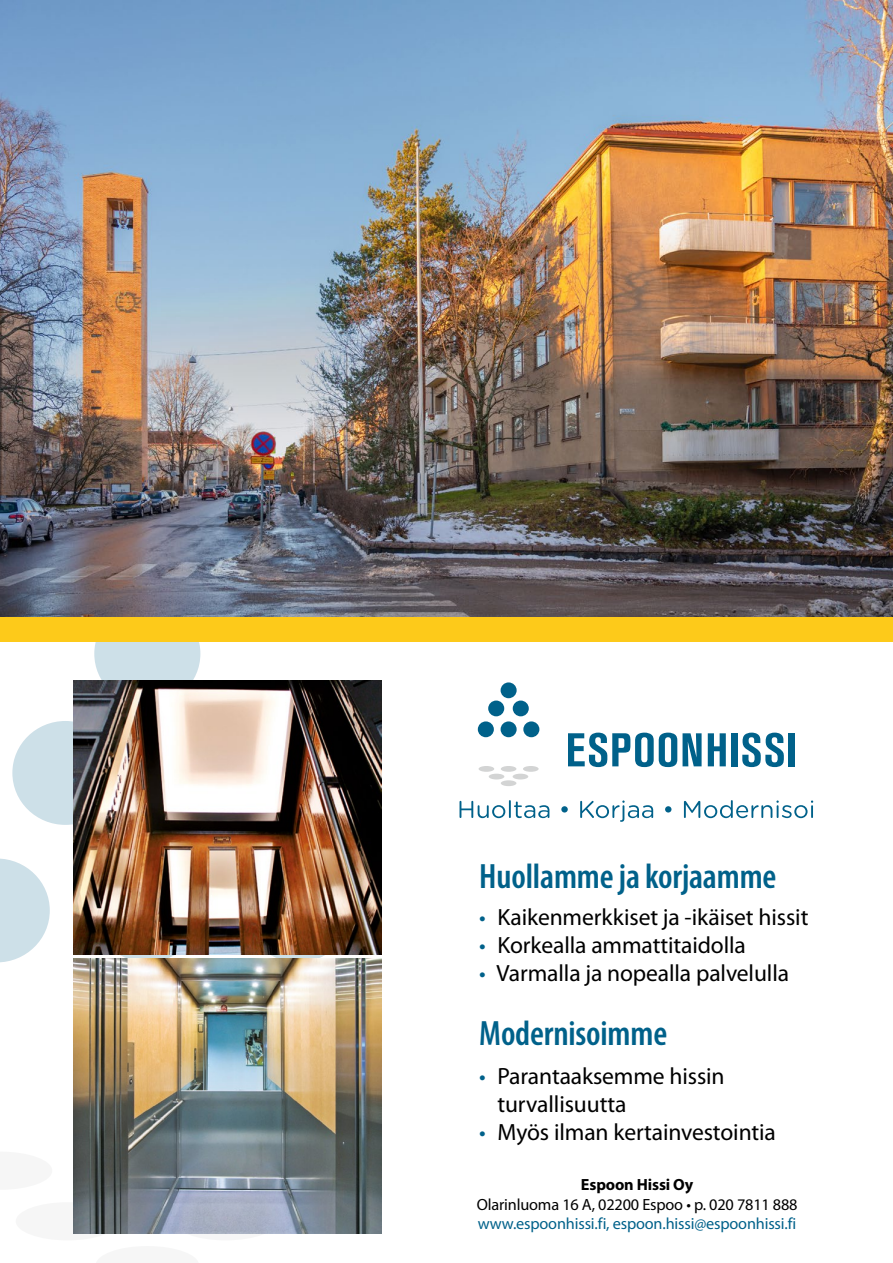
<style>
.page{position:relative;width:893px;height:1263px;background:#fff}
.page>*{position:absolute;margin:0;border:0;box-sizing:border-box;transform-origin:0 0}
.t1{font:600 condensed 35.25px "Myriad Pro";letter-spacing:-.005em;color:#00618a}
.t2{font:23.55px/28.2px "Myriad Pro";letter-spacing:-.005em;color:#000}
.t3{font:16.2px "Myriad Pro";letter-spacing:-.01em;color:#00618a}
.t4{font:16.2px "Myriad Pro";letter-spacing:-.01em;color:#000}
.t5{font:700 16.2px "Myriad Pro";letter-spacing:-.01em;color:#000}
.s1{color:#00618a}
</style>
<div class="page">
<img style="left:0;top:0;width:893px;height:617px">
<div style="left:0;top:617px;width:893px;height:25px;background:#fdca1a"></div>
<div style="left:16px;top:1202px;width:103px;height:38px;background:#f6f6f6;border-radius:50%"></div>
<svg style="left:174px;top:1202px;width:103px;height:38px"></svg>
<svg style="left:0;top:858px;width:50px;height:104px"></svg>
<div style="left:12px;top:721px;width:106px;height:104px;background:#cde0e8;border-radius:50%"></div>
<div style="left:94px;top:642px;width:106px;height:38px;background:#cde0e8"></div>
<img style="left:74px;top:680px;width:307px;height:275px">
<img style="left:74px;top:959px;width:307px;height:274px">
<svg style="left:568px;top:733px;width:134px;height:34px"></svg>
<svg style="left:708px;top:733px;width:18px;height:33px"></svg>
<div style="left:731px;top:733px;width:6px;height:33px;background:#00618a"></div>
<svg style="left:742px;top:733px;width:42px;height:34px"></svg>
<div style="left:789px;top:733px;width:6px;height:33px;background:#00618a"></div>
<div style="left:479px;top:766px;width:15px;height:6px;background:#d3d4d4;border-radius:50%"></div>
<div style="left:523px;top:766px;width:16px;height:6px;background:#d3d4d4;border-radius:50%"></div>
<div style="left:501px;top:766px;width:15px;height:6px;background:#d3d4d4;border-radius:50%"></div>
<div style="left:489px;top:774px;width:15px;height:5px;background:#d3d4d4;border-radius:50%"></div>
<div style="left:513px;top:774px;width:15px;height:5px;background:#d3d4d4;border-radius:50%"></div>
<div style="left:501px;top:780px;width:15px;height:6px;background:#d3d4d4;border-radius:50%"></div>
<div style="left:478px;top:721px;width:16px;height:16px;background:#00618a;border-radius:50%"></div>
<div style="left:523px;top:721px;width:16px;height:16px;background:#00618a;border-radius:50%"></div>
<div style="left:501px;top:721px;width:16px;height:16px;background:#00618a;border-radius:50%"></div>
<div style="left:488px;top:700px;width:16px;height:16px;background:#00618a;border-radius:50%"></div>
<div style="left:513px;top:700px;width:16px;height:16px;background:#00618a;border-radius:50%"></div>
<div style="left:501px;top:682px;width:16px;height:16px;background:#00618a;border-radius:50%"></div>
<svg style="left:459px;top:800px;width:90px;height:18px"></svg>
<div style="left:561px;top:806px;width:7px;height:6px;background:#00618a;border-radius:3px"></div>
<svg style="left:580px;top:800px;width:73px;height:22px"></svg>
<svg style="left:665px;top:806px;width:6px;height:6px"></svg>
<svg style="left:684px;top:800px;width:129px;height:18px"></svg>
<h1 class="t1" style="left:479px;top:857px;width:299px">Huollamme ja korjaamme</h1>
<p class="t2" style="left:479px;top:903px;width:331px"><span class="s1">•</span> Kaikenmerkkiset ja -ikäiset hissit</p>
<p class="t2" style="left:479px;top:931px;width:268px"><span class="s1">•</span> Korkealla ammattitaidolla</p>
<p class="t2" style="left:479px;top:960px;width:311px"><span class="s1">•</span> Varmalla ja nopealla palvelulla</p>
<h1 class="t1" style="left:479px;top:1014px;width:189px">Modernisoimme</h1>
<p class="t2" style="left:497px;top:1062px;width:229px;text-indent:-18px"><span class="s1">•</span> Parantaaksemme hissin turvallisuutta</p>
<p class="t2" style="left:479px;top:1118px;width:298px"><span class="s1">•</span> Myös ilman kertainvestointia</p>
<p class="t5" style="left:581px;top:1175px;width:114px">Espoon Hissi Oy</p>
<p class="t4" style="left:477px;top:1195px;width:322px">Olarinluoma 16 A, 02200 Espoo • p. 020 7811 888</p>
<p class="t3" style="left:478px;top:1215px;width:320px">www.espoonhissi.fi, espoon.hissi@espoonhissi.fi</p>
</div>
